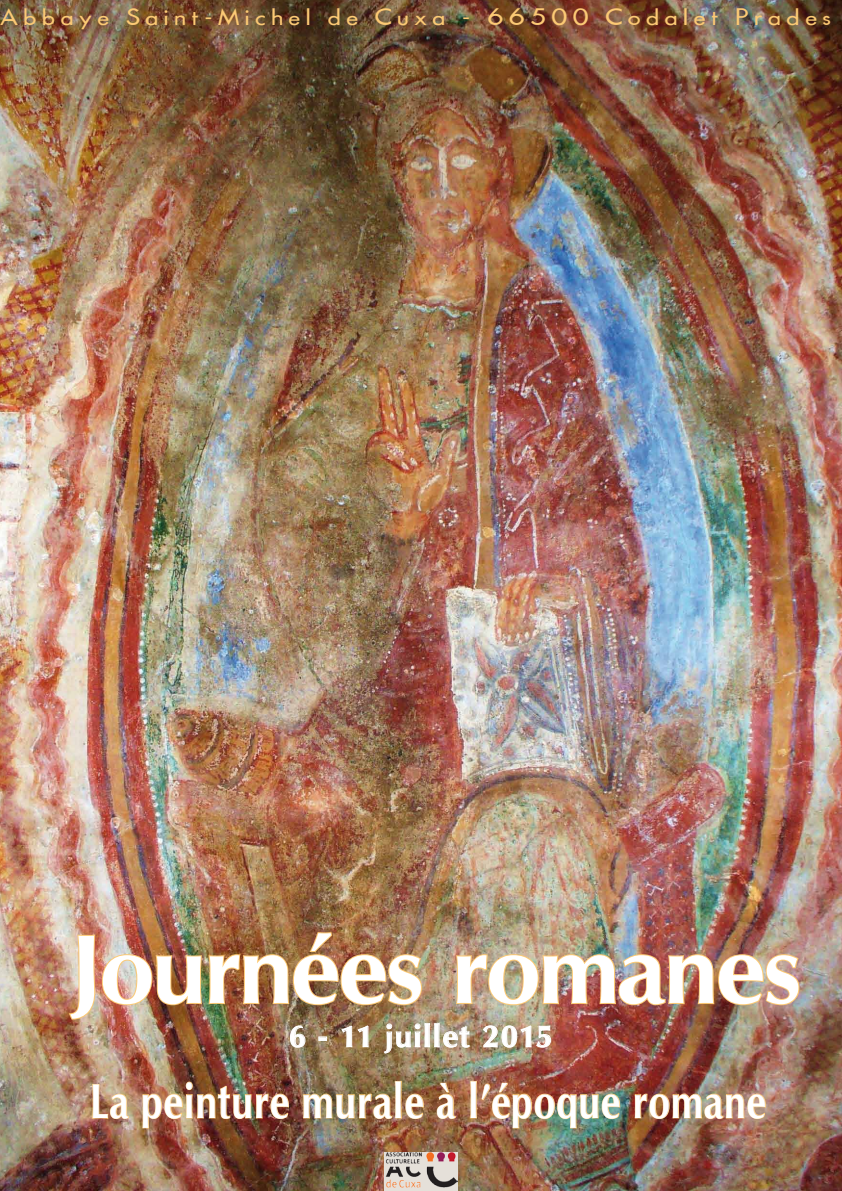
<style>
.page{position:relative;width:842px;height:1191px;background:#fff}
.page>*{position:absolute;margin:0;border:0;box-sizing:border-box;transform-origin:0 0}
.t1{font:700 98px "CG Omega";letter-spacing:-.02em;color:#fff}
.t2{font:700 48.8px "CG Omega";letter-spacing:.02em;color:#fff;scale:.8 1}
.t3{font:700 31px "CG Omega";letter-spacing:.04em;color:#fff}
.t4{font:21px "Future Normal";letter-spacing:.22em;color:#fcca75;scale:1.19 1}
</style>
<div class="page">
<img style="left:0;top:0;width:842px;height:1191px">
<img style="left:67px;top:77px;width:733px;height:1114px">
<p class="t4" style="left:0;top:0;width:700px">Abbaye Saint-Michel de Cuxa - 66500 Codalet Prades</p>
<h1 class="t1" style="left:69px;top:907px;width:733px">Journées romanes</h1>
<h3 class="t3" style="left:289px;top:1016px;width:265px">6 - 11 juillet 2015</h3>
<h2 class="t2" style="left:89px;top:1070px;width:847px">La peinture murale à l’époque romane</h2>
</div>
